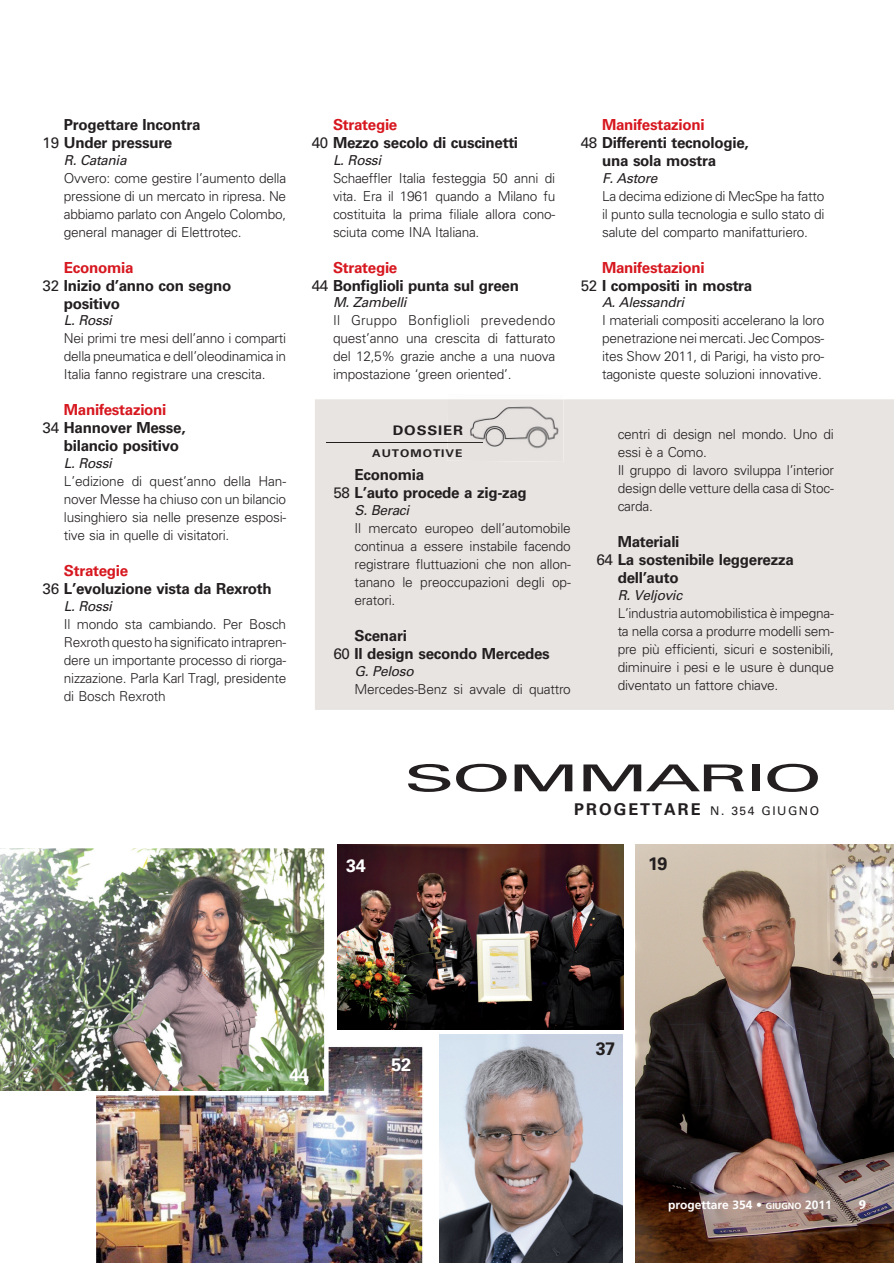
<style>
.page{position:relative;width:894px;height:1263px;background:#fff}
.page>*{position:absolute;margin:0;border:0;box-sizing:border-box;transform-origin:0 0}
.t1{font:37.05px "Univers LT";letter-spacing:-.045em;color:#231f20;scale:2.06 1}
.t2{font:700 18px "Univers LT";color:#fff}
.t3{font:700 18px "Univers LT";color:#231f20}
.t4{font:700 15.15px/18px "Univers LT";letter-spacing:-.02em;color:#231f20}
.t5{font:700 15.15px "Univers LT";letter-spacing:-.02em;color:#d7171f}
.t6{font:300 13.65px/18px "Univers LT";letter-spacing:-.02em;color:#231f20;text-align:justify}
.t7{font:italic 13.65px "Univers LT";letter-spacing:-.025em;color:#231f20}
.t8{font:700 condensed 13.5px "Myriad";color:#fff;scale:1.27 1}
.t9{font:700 13.2px "Univers LT";letter-spacing:.055em;color:#231f20;scale:1.13 1}
.t10{font:700 12px "Frutiger LT";color:#fff}
.t11{font:12px "Univers LT";letter-spacing:.125em;color:#231f20}
.t12{font:700 10.65px "Univers LT";letter-spacing:.08em;color:#231f20;scale:1.13 1}
.s1{font-weight:400}
.s2{color:#d7171f}
.s3{font-weight:700;font-size:16.2px}
.s4{font-size:9px}
</style>
<div class="page">
<img style="left:635px;top:844px;width:259px;height:418px">
<img style="left:337px;top:844px;width:286px;height:185px">
<img style="left:439px;top:1034px;width:183px;height:228px">
<img style="left:97px;top:1047px;width:326px;height:215px">
<img style="left:0;top:848px;width:328px;height:247px">
<div style="left:315px;top:399px;width:579px;height:310px;background:#e8e4e2"></div>
<div style="left:372px;top:449px;width:75px;height:8px;background:#e8e4e2"></div>
<div style="left:393px;top:425px;width:55px;height:10px;background:#e8e4e2"></div>
<hr style="left:326px;top:442px;width:157px;height:1px;background:#231f20">
<img style="left:447px;top:399px;width:116px;height:63px">
<img style="left:447px;top:442px;width:36px;height:1px">
<img style="left:447px;top:449px;width:15px;height:8px">
<img style="left:447px;top:425px;width:16px;height:10px">
<p class="t4" style="left:43px;top:116px;width:159px;text-indent:21px">Progettare Incontra<br><span class="s1">19</span> Under pressure</p>
<p class="t7" style="left:64px;top:154px;width:64px">R. Catania</p>
<p class="t6" style="left:64px;top:170px;width:224px">Ovvero: come gestire l’aumento della pressione di un mercato in ripresa. Ne abbiamo parlato con Angelo Colombo, general manager di Elettrotec.</p>
<p class="t5" style="left:64px;top:261px;width:71px">Economia</p>
<p class="t4" style="left:43px;top:277px;width:190px"><span class="s1">32</span> Inizio d’anno con segno</p>
<p class="t4" style="left:64px;top:295px;width:58px">positivo</p>
<p class="t7" style="left:64px;top:315px;width:50px">L. Rossi</p>
<p class="t6" style="left:64px;top:330px;width:224px">Nei primi tre mesi dell’anno i comparti della pneumatica e dell’oleodinamica in Italia fanno registrare una crescita.</p>
<p class="t5" style="left:64px;top:404px;width:104px">Manifestazioni</p>
<p class="t4" style="left:43px;top:420px;width:144px"><span class="s1">34</span> Hannover Messe,</p>
<p class="t4" style="left:64px;top:438px;width:117px">bilancio positivo</p>
<p class="t7" style="left:64px;top:458px;width:50px">L. Rossi</p>
<p class="t6" style="left:64px;top:473px;width:224px">L’edizione di quest’anno della Han&shy;nover Messe ha chiuso con un bilancio lusinghiero sia nelle presenze esposi&shy;tive sia in quelle di visitatori.</p>
<p class="t4" style="left:43px;top:563px;width:231px;text-indent:21px"><span class="s2">Strategie<br></span><span class="s1">36</span> L’evoluzione vista da Rexroth</p>
<p class="t7" style="left:64px;top:600px;width:50px">L. Rossi</p>
<p class="t6" style="left:64px;top:616px;width:224px">Il mondo sta cambiando. Per Bosch Rexroth questo ha significato intrapren&shy;dere un importante processo di riorga&shy;nizzazione. Parla Karl Tragl, presidente di Bosch Rexroth</p>
<p class="t4" style="left:312px;top:116px;width:208px;text-indent:21px"><span class="s2">Strategie<br></span><span class="s1">40</span> Mezzo secolo di cuscinetti</p>
<p class="t7" style="left:333px;top:154px;width:50px">L. Rossi</p>
<p class="t6" style="left:333px;top:170px;width:224px">Schaeffler Italia festeggia 50 anni di vita. Era il 1961 quando a Milano fu costituita la prima filiale allora cono&shy;sciuta come INA Italiana.</p>
<p class="t4" style="left:312px;top:259px;width:209px;text-indent:21px"><span class="s2">Strategie<br></span><span class="s1">44</span> Bonfiglioli punta sul green</p>
<p class="t7" style="left:333px;top:297px;width:75px">M. Zambelli</p>
<p class="t6" style="left:333px;top:312px;width:224px">Il Gruppo Bonfiglioli prevedendo quest’anno una crescita di fatturato del 12,5% grazie anche a una nuova impostazione ‘green oriented’.</p>
<p class="t5" style="left:602px;top:118px;width:104px">Manifestazioni</p>
<p class="t4" style="left:581px;top:134px;width:169px"><span class="s1">48</span> Differenti tecnologie,</p>
<p class="t4" style="left:602px;top:152px;width:116px">una sola mostra</p>
<p class="t7" style="left:602px;top:172px;width:57px">F. Astore</p>
<p class="t6" style="left:602px;top:188px;width:224px">La decima edizione di MecSpe ha fatto il punto sulla tecnologia e sullo stato di salute del comparto manifatturiero.</p>
<p class="t4" style="left:581px;top:259px;width:173px;text-indent:21px"><span class="s2">Manifestazioni<br></span><span class="s1">52</span> I compositi in mostra</p>
<p class="t7" style="left:602px;top:297px;width:84px">A. Alessandri</p>
<p class="t6" style="left:602px;top:312px;width:224px">I materiali compositi accelerano la loro penetrazione nei mercati. Jec Compos&shy;ites Show 2011, di Parigi, ha visto pro&shy;tagoniste queste soluzioni innovative.</p>
<p class="t9" style="left:392px;top:425px;width:64px">DOSSIER</p>
<p class="t12" style="left:372px;top:448px;width:81px">AUTOMOTIVE</p>
<p class="t4" style="left:333px;top:467px;width:195px;text-indent:21px">Economia<br><span class="s1">58</span> L’auto procede a zig-zag</p>
<p class="t7" style="left:354px;top:505px;width:56px">S. Beraci</p>
<p class="t6" style="left:354px;top:520px;width:218px">Il mercato europeo dell’automobile continua a essere instabile facendo registrare fluttuazioni che non allon&shy;tanano le preoccupazioni degli op&shy;eratori.</p>
<p class="t4" style="left:333px;top:628px;width:218px;text-indent:21px">Scenari<br><span class="s1">60</span> Il design secondo Mercedes</p>
<p class="t7" style="left:354px;top:665px;width:61px">G. Peloso</p>
<p class="t6" style="left:354px;top:681px;width:218px">Mercedes-Benz si avvale di quattro</p>
<p class="t6" style="left:617px;top:426px;width:218px;text-align:left">centri di design nel mondo. Uno di essi è a Como.<br>Il gruppo di lavoro sviluppa l’interior design delle vetture della casa di Stoc&shy;carda.</p>
<p class="t4" style="left:617px;top:533px;width:63px">Materiali</p>
<p class="t4" style="left:596px;top:551px;width:199px"><span class="s1">64</span> La sostenibile leggerezza</p>
<p class="t4" style="left:617px;top:569px;width:62px">dell’auto</p>
<p class="t7" style="left:617px;top:589px;width:66px">R. Veljovic</p>
<p class="t6" style="left:617px;top:604px;width:218px">L’industria automobilistica è impegna&shy;ta nella corsa a produrre modelli sem&shy;pre più efficienti, sicuri e sostenibili, diminuire i pesi e le usure è dunque diventato un fattore chiave.</p>
<h1 class="t1" style="left:404px;top:764px;width:205px">SOMMARIO</h1>
<p class="t11" style="left:574px;top:806px;width:246px"><span class="s3">PROGETTARE</span> N. 354 GIUGNO</p>
<h2 class="t2" style="left:346px;top:858px;width:21px">34</h2>
<h2 class="t3" style="left:648px;top:856px;width:21px">19</h2>
<h2 class="t3" style="left:595px;top:1041px;width:21px">37</h2>
<h2 class="t2" style="left:289px;top:1067px;width:21px">44</h2>
<h2 class="t2" style="left:391px;top:1056px;width:21px">52</h2>
<p class="t10" style="left:668px;top:1197px;width:165px">progettare 354 • <span class="s4">GIUGNO</span> 2011</p>
<p class="t8" style="left:858px;top:1197px;width:7px">9</p>
</div>
